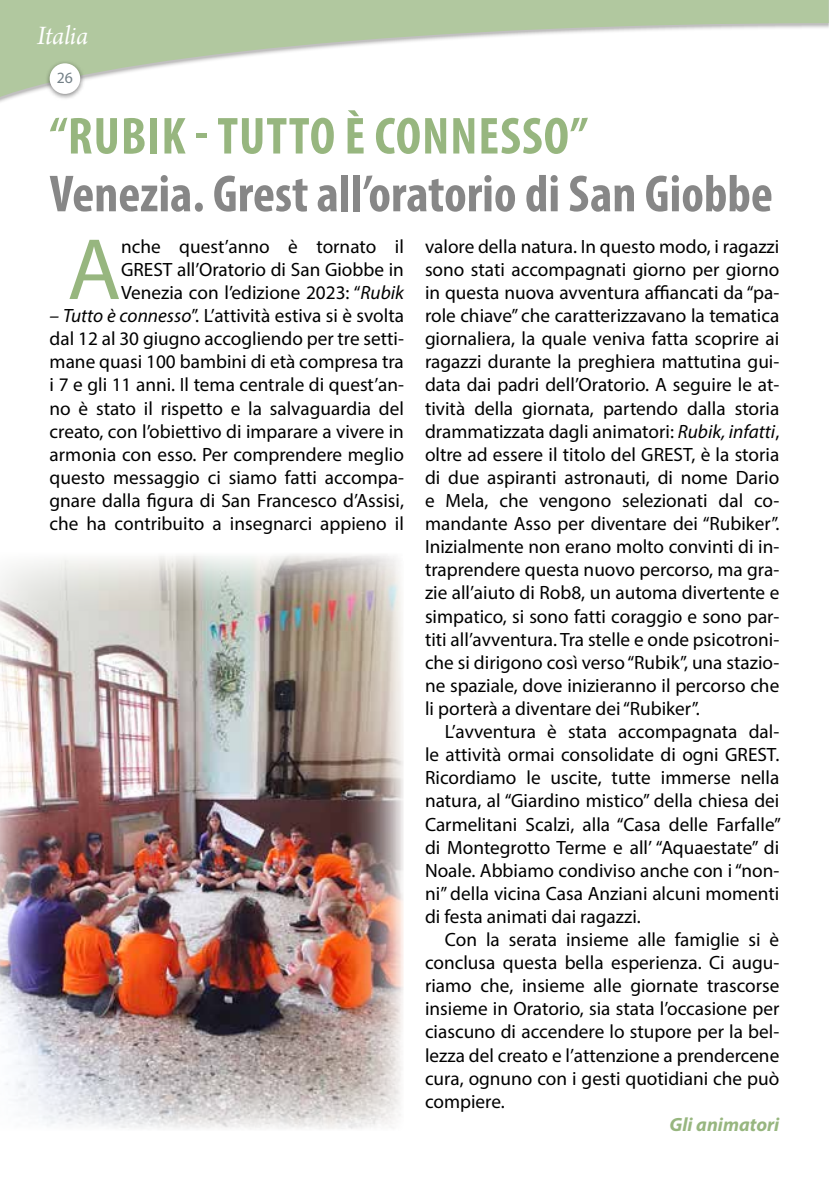
<style>
.page{position:relative;width:829px;height:1191px;background:#fff}
.page>*{position:absolute;margin:0;border:0;box-sizing:border-box;transform-origin:0 0}
.t1{font:87.85px "Myriad Pro";color:#97b67f}
.t2{font:700 condensed 52.5px "Myriad Pro";color:#878787}
.t3{font:700 condensed 52.5px "Myriad Pro";letter-spacing:.02em;color:#97b67f}
.t4{font:28px "Arno Pro Italic Subhead";letter-spacing:-.01em;color:#fff}
.t5{font:19.25px/23.1px "Myriad Pro";color:#000;text-align:justify}
.t6{font:italic 700 19.25px "Myriad Pro";color:#97b67f}
.t7{font:15.75px "Myriad Pro";color:#727f86}
.s1{font-style:italic}
</style>
<div class="page">
<img style="left:0;top:554px;width:403px;height:575px">
<svg style="left:0;top:0;width:828px;height:102px"></svg>
<div style="left:44px;top:59px;width:42px;height:42px;background:#000;opacity:.5"></div>
<div style="left:50px;top:63px;width:30px;height:31px;background:#fff;border-radius:50%"></div>
<h3 class="t4" style="left:37px;top:20px;width:52px">Italia</h3>
<p class="t7" style="left:57px;top:68px;width:18px">26</p>
<h2 class="t3" style="left:50px;top:103px;width:540px">“RUBIK - TUTTO È CONNESSO”</h2>
<h2 class="t2" style="left:50px;top:161px;width:724px">Venezia. Grest all’oratorio di San Giobbe</h2>
<h1 class="t1" style="left:67px;top:215px;width:55px">A</h1>
<p class="t5" style="left:121px;top:234px;width:284px">nche quest’anno è tornato il GREST all’Oratorio di San Giobbe in Venezia con l’edizione 2023: “<span class="s1">Rubik</span></p>
<p class="t5" style="left:50px;top:304px;width:356px"><span class="s1">– Tutto è connesso</span>”. L’attività estiva si è svolta dal 12 al 30 giugno accogliendo per tre setti&shy;mane quasi 100 bambini di età compresa tra i 7 e gli 11 anni. Il tema centrale di quest’an&shy;no è stato il rispetto e la salvaguardia del creato, con l’obiettivo di imparare a vivere in armonia con esso. Per comprendere meglio questo messaggio ci siamo fatti accompa&shy;gnare dalla figura di San Francesco d’Assisi, che ha contribuito a insegnarci appieno il</p>
<p class="t5" style="left:425px;top:234px;width:356px">valore della natura. In questo modo, i ragazzi sono stati accompagnati giorno per giorno in questa nuova avventura affiancati da “pa&shy;role chiave” che caratterizzavano la tematica giornaliera, la quale veniva fatta scoprire ai ragazzi durante la preghiera mattutina gui&shy;data dai padri dell’Oratorio. A seguire le at&shy;tività della giornata, partendo dalla storia drammatizzata dagli animatori: <span class="s1">Rubik, infatti</span>, oltre ad essere il titolo del GREST, è la storia di due aspiranti astronauti, di nome Dario e Mela, che vengono selezionati dal co&shy;mandante Asso per diventare dei “Rubiker”.<br>Inizialmente non erano molto convinti di in&shy;traprendere questa nuovo percorso, ma gra&shy;zie all’aiuto di Rob8, un automa divertente e simpatico, si sono fatti coraggio e sono par&shy;titi all’avventura. Tra stelle e onde psicotroni&shy;che si dirigono così verso “Rubik”, una stazio&shy;ne spaziale, dove inizieranno il percorso che li porterà a diventare dei “Rubiker”.</p>
<p class="t5" style="left:425px;top:719px;width:357px;text-indent:20px">L’avventura è stata accompagnata dal&shy;le attività ormai consolidate di ogni GREST.<br>Ricordiamo le uscite, tutte immerse nella natura, al “Giardino mistico” della chiesa dei Carmelitani Scalzi, alla “Casa delle Farfalle” di Montegrotto Terme e all’ “Aquaestate” di Noale. Abbiamo condiviso anche con i “non&shy;ni” della vicina Casa Anziani alcuni momenti di festa animati dai ragazzi.</p>
<p class="t5" style="left:425px;top:927px;width:356px;text-indent:20px">Con la serata insieme alle famiglie si è conclusa questa bella esperienza. Ci augu&shy;riamo che, insieme alle giornate trascorse insieme in Oratorio, sia stata l’occasione per ciascuno di accendere lo stupore per la bel&shy;lezza del creato e l’attenzione a prendercene cura, ognuno con i gesti quotidiani che può compiere.</p>
<p class="t6" style="left:669px;top:1111px;width:111px">Gli animatori</p>
</div>
